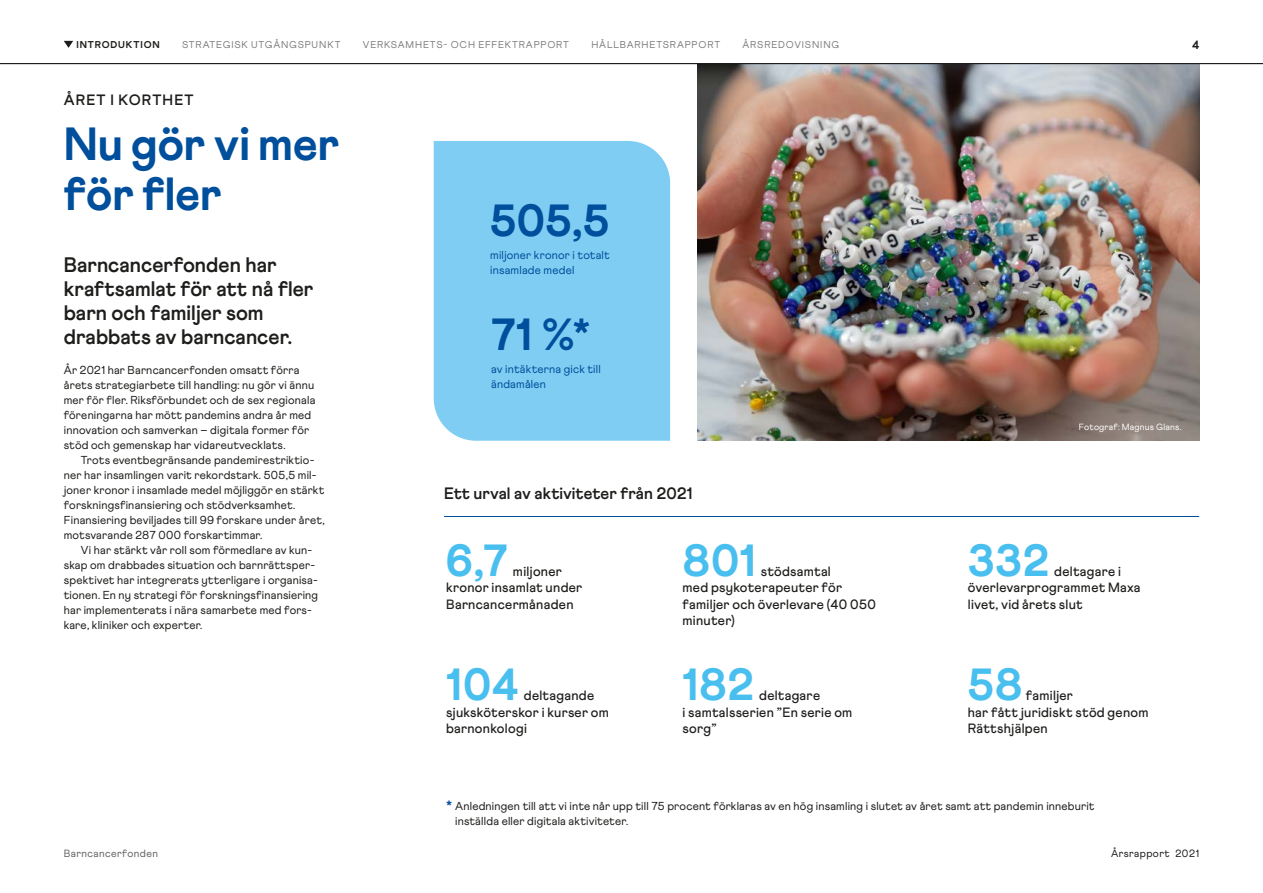
<style>
.page{position:relative;width:1263px;height:893px;background:#fff}
.page>*{position:absolute;margin:0;border:0;box-sizing:border-box;transform-origin:0 0}
._2021_Rubrik_1_Bold{font:800 46.5px/49.5px "Athletics";color:#004f9c}
.Rubrik_2_FVB{font:800 45px "Athletics";letter-spacing:.015em;color:#49bfef}
.Större_siffror_o_kor{font:800 45px "Athletics";color:#004f9c}
._2021_Introduktionst{font:700 21px/24px "Athletics";color:#1d1d1b}
._2021_faktarubrik_m{font:700 16.5px "Athletics";color:#1d1d1b}
._2021_Nedryckare_ver{font:700 15px "Athletics";letter-spacing:.075em;color:#1d1d1b}
.Rubrik_2_FVB-2{font:500 13.5px/16.5px "Athletics";letter-spacing:.02em;color:#1d1d1b}
.t1{font:800 12px "Athletics";color:#1d1d1b}
.Brödtext_indrag{font:11.55px/15px "Athletics";letter-spacing:.015em;color:#1d1d1b}
.Brödtext{font:11.55px/15px "Athletics";letter-spacing:.015em;color:#1d1d1b}
.Brödtext-2{font:11.55px/15px "Athletics";letter-spacing:.015em;color:#004f9c}
.t2{font:10.5px "Athletics";letter-spacing:.04em;color:#646463}
.t3{font:10.5px "Athletics";letter-spacing:.04em;color:#1d1d1b}
.t4{font:9.9px "Athletics";letter-spacing:.085em;color:#7c7c7c}
.t5{font:800 9.9px "Athletics";letter-spacing:.085em;color:#1d1d1b}
.Fotograftext{font:9px "Athletics";letter-spacing:.025em;color:#fff}
.s1{font-weight:800;font-size:15px;color:#004f9c}
</style>
<div class="page">
<img style="left:697px;top:64px;width:502px;height:377px">
<div style="left:434px;top:141px;width:236px;height:300px;background:#80cdf3"></div>
<hr style="left:444px;top:516px;width:755px;height:1px;background:#004f9c">
<svg style="left:64px;top:41px;width:9px;height:7px"></svg>
<hr style="left:0;top:63px;width:1263px;height:1px;background:#1d1d1b">
<p class="t5" style="left:76px;top:39px;width:85px">INTRODUKTION</p>
<p class="t4" style="left:182px;top:39px;width:160px">STRATEGISK UTGÅNGSPUNKT</p>
<p class="t4" style="left:363px;top:39px;width:208px">VERKSAMHETS- OCH EFFEKTRAPPORT</p>
<p class="t4" style="left:591px;top:39px;width:130px">HÅLLBARHETSRAPPORT</p>
<p class="t4" style="left:742px;top:39px;width:98px">ÅRSREDOVISNING</p>
<p class="_2021_Nedryckare_ver" style="left:64px;top:91px;width:131px">ÅRET I KORTHET</p>
<p class="_2021_Rubrik_1_Bold" style="left:64px;top:120px;width:277px">Nu gör vi mer för fler</p>
<p class="_2021_Introduktionst" style="left:64px;top:253px;width:251px">Barncancerfonden har kraftsamlat för att nå fler barn och familjer som drabbats av barncancer.</p>
<p class="Brödtext" style="left:64px;top:362px;width:253px">År 2021 har Barncancerfonden omsatt förra årets strategiarbete till handling: nu gör vi ännu mer för fler. Riksförbundet och de sex regionala föreningarna har mött pandemins andra år med innovation och samverkan – digitala former för stöd och gemenskap har vidareutvecklats.</p>
<p class="Brödtext_indrag" style="left:64px;top:452px;width:262px;text-indent:17px">Trots eventbegränsande pandemirestriktio&shy;ner har insamlingen varit rekordstark. 505,5 mil&shy;joner kronor i insamlade medel möjliggör en stärkt forskningsfinansiering och stödverksamhet.<br>Finansiering beviljades till 99 forskare under året, motsvarande 287 000 forskartimmar.</p>
<p class="Brödtext_indrag" style="left:64px;top:542px;width:256px;text-indent:17px">Vi har stärkt vår roll som förmedlare av kun&shy;skap om drabbades situation och barnrättsper&shy;spektivet har integrerats ytterligare i organisa&shy;tionen. En ny strategi för forskningsfinansiering har implementerats i nära samarbete med fors&shy;kare, kliniker och experter.</p>
<p class="Större_siffror_o_kor" style="left:490px;top:193px;width:121px">505,5</p>
<p class="Brödtext-2" style="left:490px;top:248px;width:121px">miljoner kronor i totalt insamlade medel</p>
<p class="Större_siffror_o_kor" style="left:491px;top:307px;width:101px">71 %*</p>
<p class="Brödtext-2" style="left:491px;top:362px;width:111px">av intäkterna gick till ändamålen</p>
<p class="_2021_faktarubrik_m" style="left:444px;top:484px;width:250px">Ett urval av aktiviteter från 2021</p>
<p class="Rubrik_2_FVB" style="left:446px;top:533px;width:63px">6,7</p>
<p class="Rubrik_2_FVB-2" style="left:446px;top:563px;width:138px;text-indent:67px">miljoner kronor insamlat under<br>Barncancermånaden</p>
<p class="Rubrik_2_FVB" style="left:446px;top:658px;width:74px">104</p>
<p class="Rubrik_2_FVB-2" style="left:446px;top:688px;width:164px;text-indent:78px">deltagande sjuksköterskor i kurser om barnonkologi</p>
<p class="Rubrik_2_FVB" style="left:682px;top:533px;width:75px">801</p>
<p class="Rubrik_2_FVB-2" style="left:761px;top:563px;width:72px">stödsamtal</p>
<p class="Rubrik_2_FVB-2" style="left:682px;top:579px;width:195px">med psykoterapeuter för familjer och överlevare (40 050 minuter)</p>
<p class="Rubrik_2_FVB" style="left:682px;top:658px;width:73px">182</p>
<p class="Rubrik_2_FVB-2" style="left:759px;top:688px;width:63px">deltagare</p>
<p class="Rubrik_2_FVB-2" style="left:682px;top:704px;width:171px">i samtalsserien ”En serie om sorg”</p>
<p class="t1" style="left:1192px;top:38px;width:9px">4</p>
<p class="Fotograftext" style="left:1079px;top:421px;width:104px">Fotograf: Magnus Glans.</p>
<p class="Rubrik_2_FVB" style="left:968px;top:533px;width:83px">332</p>
<p class="Rubrik_2_FVB-2" style="left:968px;top:563px;width:174px;text-indent:86px">deltagare i överlevarprogrammet Maxa livet, vid årets slut</p>
<p class="Rubrik_2_FVB" style="left:968px;top:658px;width:56px">58</p>
<p class="Rubrik_2_FVB-2" style="left:1026px;top:688px;width:49px">familjer</p>
<p class="Rubrik_2_FVB-2" style="left:968px;top:704px;width:182px">har fått juridiskt stöd genom<br>Rättshjälpen</p>
<p class="Brödtext" style="left:455px;top:798px;width:641px;text-indent:-9px"><span class="s1">*</span> Anledningen till att vi inte når upp till 75 procent förklaras av en hög insamling i slutet av året samt att pandemin inneburit inställda eller digitala aktiviteter.</p>
<p class="t2" style="left:64px;top:847px;width:96px">Barncancerfonden</p>
<p class="t3" style="left:1111px;top:847px;width:90px">Årsrapport 2021</p>
</div>
